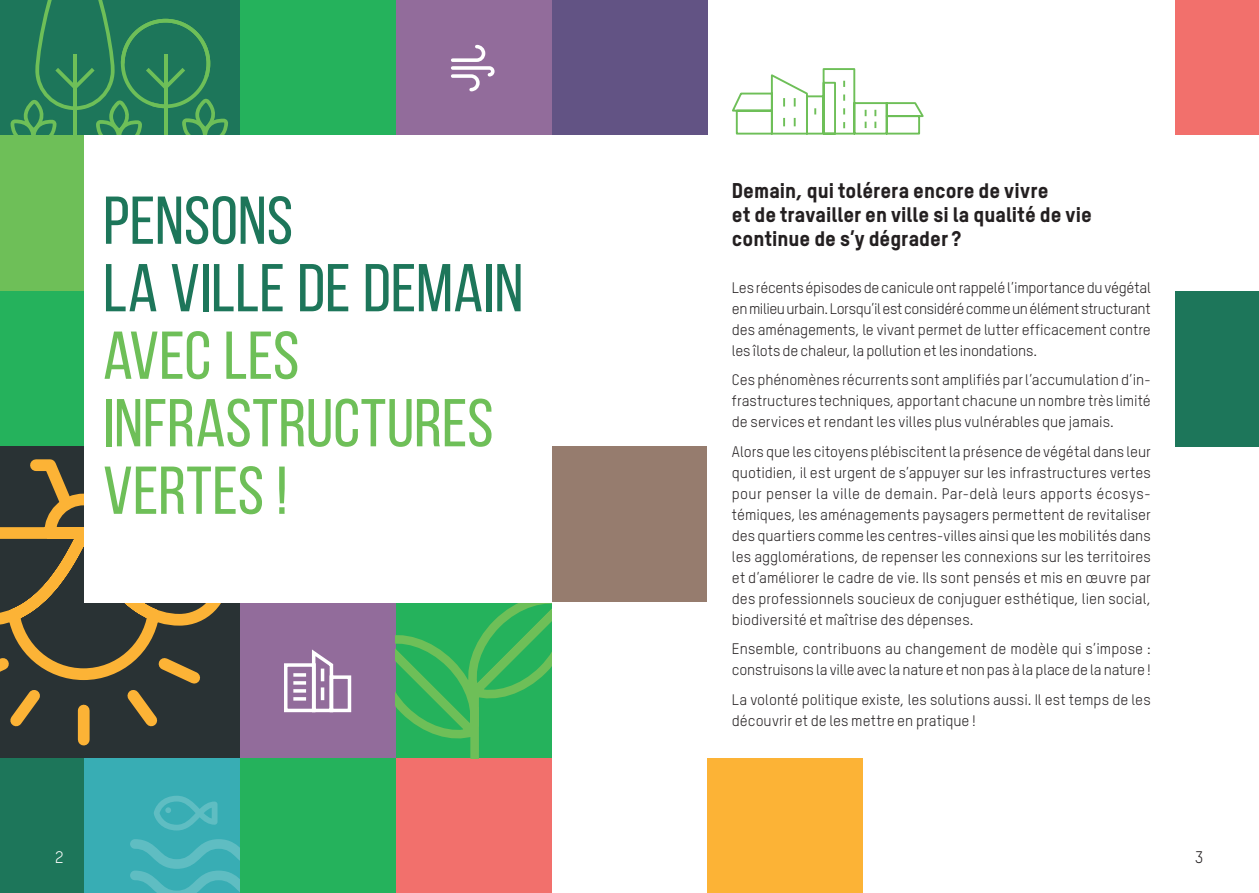
<style>
.page{position:relative;width:1259px;height:893px;background:#fff}
.page>*{position:absolute;margin:0;border:0;box-sizing:border-box;transform-origin:0 0}
.t1{font:67.5px/67.5px "Bebas Neue";color:#6ebf58;scale:1.05 1}
.t2{font:67.5px/67.5px "Bebas Neue";color:#1d765a;scale:1.05 1}
.t3{font:800 21px/24px "T Star Pro";color:#231f20}
.t4{font:16.5px "T Star Pro";color:#fff}
.t5{font:16.5px "T Star Pro";color:#231f20}
.t6{font:15px/21px "T Star Pro";color:#231f20}
</style>
<div class="page">
<div style="left:240px;top:0;width:155px;height:135px;background:#25b25c"></div>
<div style="left:395px;top:0;width:156px;height:135px;background:#926c9b"></div>
<div style="left:551px;top:0;width:156px;height:135px;background:#625384"></div>
<div style="left:0;top:291px;width:84px;height:155px;background:#25b25c"></div>
<div style="left:84px;top:758px;width:156px;height:135px;background:#38adb4"></div>
<svg style="left:130px;top:839px;width:110px;height:54px"></svg>
<svg style="left:154px;top:796px;width:63px;height:34px"></svg>
<div style="left:0;top:758px;width:84px;height:135px;background:#1d765a"></div>
<div style="left:240px;top:758px;width:155px;height:135px;background:#25b25c"></div>
<div style="left:395px;top:758px;width:156px;height:135px;background:#f2706c"></div>
<div style="left:0;top:446px;width:240px;height:312px;background:#293234"></div>
<svg style="left:0;top:459px;width:210px;height:287px"></svg>
<div style="left:240px;top:602px;width:155px;height:156px;background:#926c9b"></div>
<svg style="left:395px;top:603px;width:156px;height:155px;background:#38b25c"></svg>
<div style="left:0;top:135px;width:84px;height:156px;background:#6ebf58"></div>
<div style="left:84px;top:446px;width:156px;height:156px;background:#fff"></div>
<div style="left:1175px;top:0;width:84px;height:135px;background:#f2706c"></div>
<div style="left:1175px;top:291px;width:84px;height:155px;background:#1d765a"></div>
<div style="left:551px;top:446px;width:156px;height:156px;background:#967c6e"></div>
<div style="left:707px;top:758px;width:156px;height:135px;background:#fcb336"></div>
<svg style="left:451px;top:44px;width:44px;height:48px"></svg>
<svg style="left:284px;top:649px;width:68px;height:64px"></svg>
<svg style="left:293px;top:681px;width:13px;height:4px"></svg>
<svg style="left:293px;top:689px;width:13px;height:4px"></svg>
<svg style="left:293px;top:697px;width:13px;height:4px"></svg>
<div style="left:0;top:0;width:240px;height:135px;background:#1d765a"></div>
<svg style="left:11px;top:0;width:217px;height:135px"></svg>
<svg style="left:732px;top:68px;width:192px;height:67px"></svg>
<h1 class="t2" style="left:103px;top:186px;width:402px">PENSONS<br>LA VILLE DE DEMAIN</h1>
<h1 class="t1" style="left:103px;top:321px;width:373px">AVEC LES<br>INFRASTRUCTURES<br>VERTES !</h1>
<h2 class="t3" style="left:732px;top:177px;width:361px">Demain, qui tolérera encore de vivre<br>et de travailler en ville si la qualité de vie continue de s’y dégrader ?</h2>
<p class="t6" style="left:732px;top:277px;width:420px;text-align:justify">Les récents épisodes de canicule ont rappelé l’importance du végétal en milieu urbain. Lorsqu’il est considéré comme un élément structurant des aménagements, le vivant permet de lutter efficacement contre les îlots de chaleur, la pollution et les inondations.</p>
<p class="t6" style="left:732px;top:369px;width:420px;text-align:justify">Ces phénomènes récurrents sont amplifiés par l’accumulation d’in&shy;frastructures techniques, apportant chacune un nombre très limité de services et rendant les villes plus vulnérables que jamais.</p>
<p class="t6" style="left:732px;top:441px;width:420px">Alors que les citoyens plébiscitent la présence de végétal dans leur quotidien, il est urgent de s’appuyer sur les infrastructures vertes pour penser la ville de demain. Par-delà leurs apports écosys&shy;témiques, les aménagements paysagers permettent de revitaliser des quartiers comme les centres-villes ainsi que les mobilités dans les agglomérations, de repenser les connexions sur les territoires et d’améliorer le cadre de vie. Ils sont pensés et mis en œuvre par des professionnels soucieux de conjuguer esthétique, lien social, biodiversité et maîtrise des dépenses.</p>
<p class="t6" style="left:732px;top:638px;width:420px">Ensemble, contribuons au changement de modèle qui s’impose : construisons la ville avec la nature et non pas à la place de la nature !</p>
<p class="t6" style="left:732px;top:689px;width:420px">La volonté politique existe, les solutions aussi. Il est temps de les découvrir et de les mettre en pratique !</p>
<p class="t4" style="left:55px;top:846px;width:10px">2</p>
<p class="t5" style="left:1195px;top:846px;width:10px">3</p>
</div>
